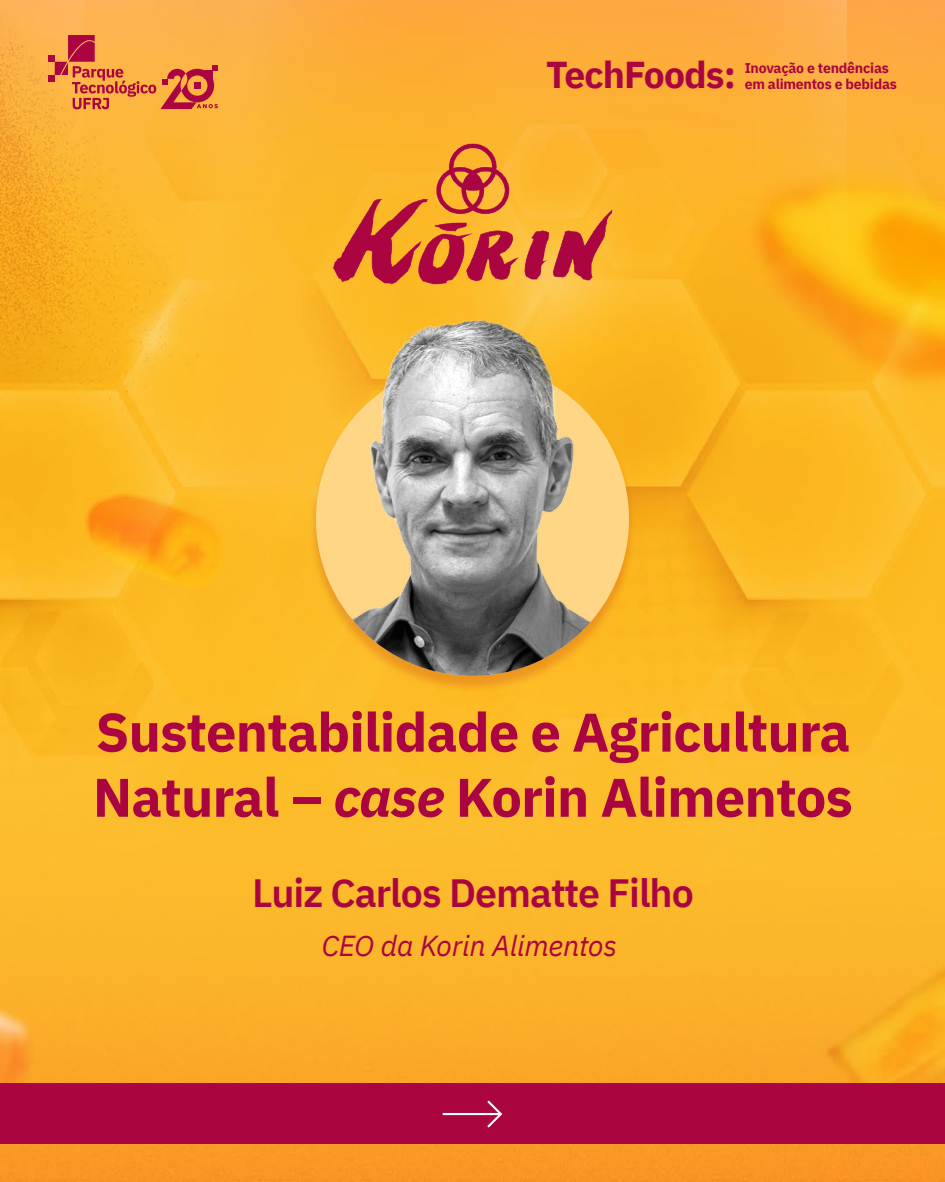
<style>
.page{position:relative;width:945px;height:1182px;background:#fff}
.page>*{position:absolute;margin:0;border:0;box-sizing:border-box;transform-origin:0 0}
.t1{font:700 54.25px/65.1px "IBM Plex Sans";letter-spacing:-.015em;color:#aa0541}
.t2{font:600 39.38px "IBM Plex Sans";letter-spacing:-.025em;color:#aa0541}
.t3{font:700 37.27px "IBM Plex Sans";letter-spacing:-.025em;color:#aa0541}
.t4{font:italic 28.88px "IBM Plex Sans";letter-spacing:-.01em;color:#aa0541}
.t5{font:700 14.09px/16.9px "IBM Plex Sans";letter-spacing:-.015em;color:#aa0541}
.s1{font-style:italic}
</style>
<div class="page">
<img style="left:0;top:0;width:945px;height:1181px">
<img style="left:284px;top:340px;width:377px;height:377px">
<img style="left:318px;top:134px;width:309px;height:159px">
<img style="left:316px;top:303px;width:313px;height:372px">
<div style="left:0;top:1083px;width:945px;height:60px;background:#aa0541"></div>
<svg style="left:443px;top:1100px;width:59px;height:27px"></svg>
<div style="left:48px;top:75px;width:7px;height:7px;background:#aa0541"></div>
<div style="left:48px;top:55px;width:7px;height:7px;background:#aa0541"></div>
<svg style="left:55px;top:35px;width:163px;height:74px;background:#e88945"></svg>
<div style="left:194px;top:82px;width:7px;height:7px;background:#aa0541"></div>
<p class="t3" style="left:546px;top:45px;width:191px">TechFoods:</p>
<p class="t5" style="left:745px;top:58px;width:154px">Inovação e tendências em alimentos e bebidas</p>
<p class="t1" style="left:93px;top:695px;width:761px">Sustentabilidade e Agricultura<br>Natural – <span class="s1">case</span> Korin Alimentos</p>
<p class="t2" style="left:252px;top:862px;width:443px">Luiz Carlos Dematte Filho</p>
<p class="t4" style="left:322px;top:923px;width:297px">CEO da Korin Alimentos</p>
</div>
